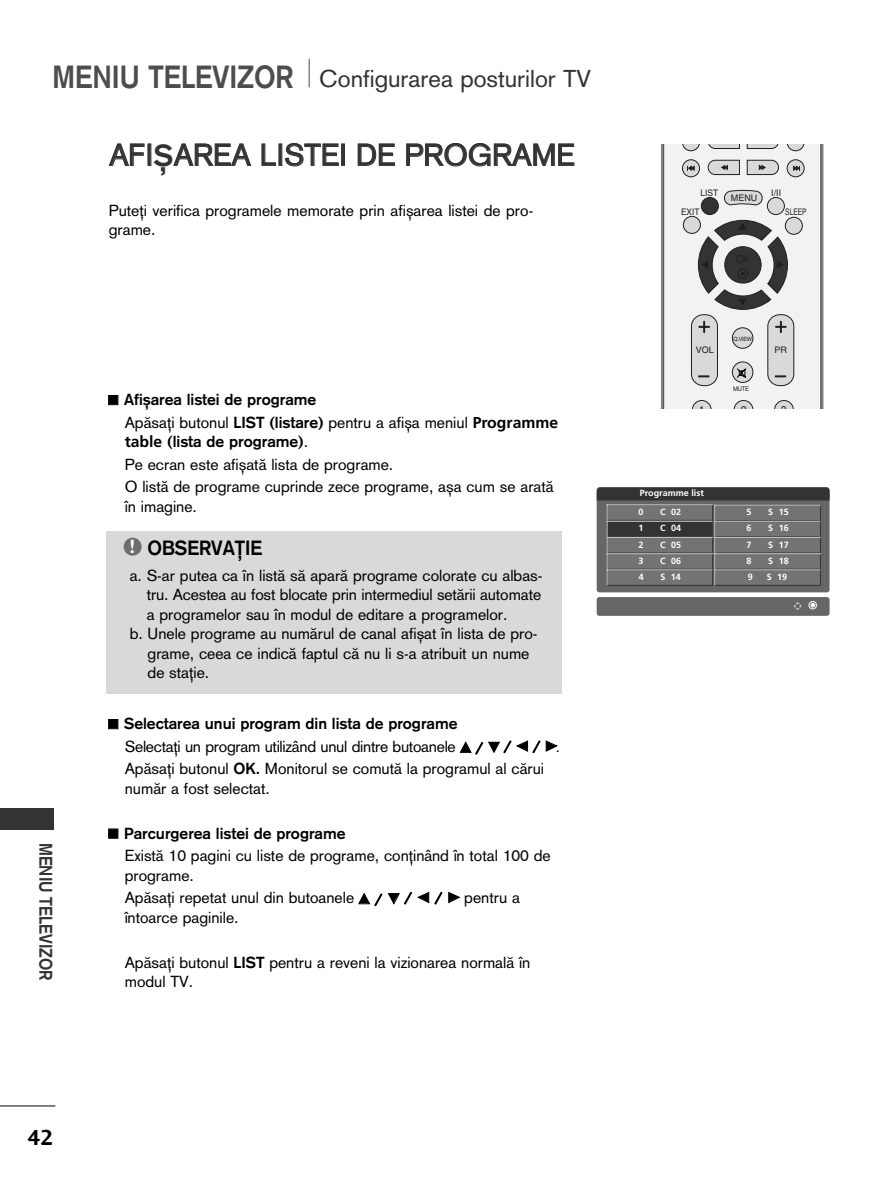
<style>
.page{position:relative;width:893px;height:1190px;background:#fff}
.page>*{position:absolute;margin:0;border:0;box-sizing:border-box;transform-origin:0 0}
.t1{font:30px "Akzid Gro Rom East";color:#333}
.t2{font:24px "Akzid Gro Rom East";color:#333}
.t3{font:22.5px "Charlotte Sans Bold Plain";color:#000}
.t4{font:20.25px "Akzid Gro Bol East";color:#000;scale:.95 1}
.t5{font:18px "Akzid Gro Bol East";color:#333;scale:.9 1}
.t6{font:15.75px/19.5px "Akzid Gro Rom East";color:#000}
.t7{font:15.75px "Akzid Gro Bol East";color:#000}
.t8{font:11.25px "Helvetica";color:#231f20;scale:.94 1}
.t9{font:700 9px "Frutiger";color:#fff}
.t10{font:9px "Helvetica";color:#231f20}
.t11{font:9px "Helvetica";color:#231f20;scale:.73 1}
.t12{font:9px "Helvetica";color:#231f20;scale:.92 1}
.t13{font:9px "Helvetica";color:#231f20;scale:.94 1}
.t14{font:6.3px "Helvetica";color:#231f20;scale:.94 1}
.t15{font:5.85px "Helvetica";color:#231f20;scale:.94 1}
.s1{font-family:"Akzid Gro Bol East";font-size:31.5px;color:#4d4d4d}
.s2{font-family:"Akzid Gro Bol East"}
.s3{font-family:"FZDING33";font-size:10.5px}
.s4{font-family:"Frutiger";font-weight:700}
.s5{font-family:"Akzid Gro Rom East"}
.s6{font-family:"Charlotte Sans Bold Plain";font-size:19.95px;color:#fff}
.s7{font-family:"FZDING33";font-size:11.4px}
.s8{font-family:"Charlotte Sans Book Plain";font-size:15px}
</style>
<div class="page">
<hr style="left:0;top:1105px;width:55px;height:1px;background:#000">
<div style="left:0;top:808px;width:54px;height:21px;background:#333"></div>
<svg style="left:661px;top:145px;width:162px;height:263px"></svg>
<svg style="left:663px;top:145px;width:158px;height:263px"></svg>
<svg style="left:596px;top:487px;width:233px;height:105px;fill:#666"></svg>
<div style="left:596px;top:597px;width:233px;height:19px;background:#666;border-radius:3px"></div>
<svg style="left:596px;top:487px;width:233px;height:98px"></svg>
<div style="left:808px;top:601px;width:8px;height:8px;border:1px solid #fff;border-radius:50%"></div>
<svg style="left:810px;top:603px;width:5px;height:4px"></svg>
<svg style="left:309px;top:59px;width:1px;height:28px"></svg>
<svg style="left:793px;top:602px;width:8px;height:8px"></svg>
<div style="left:106px;top:531px;width:456px;height:162px;background:#d9d9d9"></div>
<div style="left:124px;top:537px;width:18px;height:18px;background:#6c6e70;border-radius:50%"></div>
<h2 class="t2" style="left:53px;top:70px;width:540px"><span class="s1">MENIU TELEVIZOR</span> Configurarea posturilor TV</h2>
<h1 class="t1" style="left:109px;top:144px;width:467px">AFI<span class="s2">™</span>AREA LISTEI DE PROGRAME</h1>
<p class="t6" style="left:109px;top:203px;width:426px;line-height:18.9px">Pute˛i verifica programele memorate prin afi∫area listei de pro&shy;grame.</p>
<p class="t7" style="left:108px;top:394px;width:210px"><span class="s3">A</span> Afi∫area listei de programe</p>
<p class="t6" style="left:125px;top:414px;width:435px">Ap„sa˛i butonul <span class="s2">LIST (listare)</span> pentru a afi∫a meniul <span class="s4">Programme</span></p>
<p class="t7" style="left:125px;top:436px;width:185px"><span class="s4">table</span> (lista de programe)<span class="s5">.</span></p>
<p class="t6" style="left:125px;top:455px;width:430px;line-height:22.5px">Pe ecran este afi∫at„ lista de programe.<br>O list„ de programe cuprinde zece programe, a∫a cum se arat„</p>
<p class="t6" style="left:125px;top:498px;width:74px">Ón imagine.</p>
<p class="t5" style="left:52px;top:842px;width:154px;rotate:90deg">MENIU TELEVIZOR</p>
<p class="t4" style="left:129px;top:540px;width:142px"><span class="s6">!</span> OBSERVAfiIE</p>
<p class="t6" style="left:130px;top:567px;width:414px">a. S-ar putea ca Ón list„ s„ apar„ programe colorate cu albas-</p>
<p class="t6" style="left:147px;top:587px;width:396px">tru. Acestea au fost blocate prin intermediul set„rii automate</p>
<p class="t6" style="left:147px;top:606px;width:362px">a programelor sau Ón modul de editare a programelor.</p>
<p class="t6" style="left:130px;top:626px;width:409px">b. Unele programe au num„rul de canal afi∫at Ón lista de pro-</p>
<p class="t6" style="left:147px;top:645px;width:383px">grame, ceea ce indic„ faptul c„ nu li s-a atribuit un nume</p>
<p class="t6" style="left:147px;top:665px;width:63px">de sta˛ie.</p>
<p class="t7" style="left:108px;top:718px;width:351px"><span class="s3">A</span> Selectarea unui program din lista de programe</p>
<p class="t6" style="left:125px;top:737px;width:436px;line-height:22.5px">Selecta˛i un program utiliz‚nd unul dintre butoanele <span class="s7">D</span> <sub>/</sub> <span class="s7">E</span> <span class="s8">/</span> <span class="s7">F</span> <span class="s8">/</span> <span class="s7">G</span><span class="s8">.<br></span>Ap„sa˛i butonul <span class="s2">OK.</span> Monitorul se comut„ la programul al c„rui</p>
<p class="t6" style="left:125px;top:780px;width:147px">num„r a fost selectat.</p>
<p class="t7" style="left:108px;top:827px;width:239px"><span class="s3">A</span> Parcurgerea listei de programe</p>
<p class="t6" style="left:125px;top:848px;width:427px">Exist„ 10 pagini cu liste de programe, con˛in‚nd Ón total 100 de programe.</p>
<p class="t6" style="left:125px;top:890px;width:396px">Ap„sa˛i repetat unul din butoanele <span class="s7">D</span> <sub>/</sub> <span class="s7">E</span> <span class="s8">/</span> <span class="s7">F</span> <span class="s8">/</span> <span class="s7">G</span> pentru a<br>Óntoarce paginile.</p>
<p class="t6" style="left:125px;top:954px;width:407px">Ap„sa˛i butonul <span class="s2">LIST</span> pentru a reveni la vizionarea normal„ Ón modul TV.</p>
<p class="t13" style="left:700px;top:190px;width:21px">LIST</p>
<p class="t10" style="left:771px;top:190px;width:12px">I/II</p>
<p class="t10" style="left:731px;top:194px;width:28px">MENU</p>
<p class="t12" style="left:681px;top:208px;width:21px">EXIT</p>
<p class="t11" style="left:785px;top:208px;width:30px">SLEEP</p>
<p class="t10" style="left:695px;top:347px;width:20px">VOL</p>
<p class="t15" style="left:733px;top:336px;width:21px">Q.VIEW</p>
<p class="t14" style="left:733px;top:386px;width:18px">MUTE</p>
<p class="t10" style="left:774px;top:347px;width:14px">PR</p>
<p class="t8" style="left:698px;top:405px;width:8px">1</p>
<p class="t8" style="left:740px;top:405px;width:8px">2</p>
<p class="t8" style="left:781px;top:405px;width:8px">3</p>
<p class="t9" style="left:639px;top:489px;width:66px">Programme list</p>
<p class="t9" style="left:638px;top:508px;width:7px">0</p>
<p class="t9" style="left:660px;top:508px;width:23px">C 02</p>
<p class="t9" style="left:638px;top:525px;width:7px">1</p>
<p class="t9" style="left:660px;top:525px;width:23px">C 04</p>
<p class="t9" style="left:638px;top:541px;width:7px">2</p>
<p class="t9" style="left:660px;top:541px;width:23px">C 05</p>
<p class="t9" style="left:638px;top:557px;width:7px">3</p>
<p class="t9" style="left:660px;top:557px;width:23px">C 06</p>
<p class="t9" style="left:638px;top:573px;width:7px">4</p>
<p class="t9" style="left:660px;top:573px;width:22px">S 14</p>
<p class="t9" style="left:746px;top:508px;width:7px">5</p>
<p class="t9" style="left:768px;top:508px;width:22px">S 15</p>
<p class="t9" style="left:746px;top:525px;width:7px">6</p>
<p class="t9" style="left:768px;top:525px;width:22px">S 16</p>
<p class="t9" style="left:746px;top:541px;width:7px">7</p>
<p class="t9" style="left:768px;top:541px;width:22px">S 17</p>
<p class="t9" style="left:746px;top:557px;width:7px">8</p>
<p class="t9" style="left:768px;top:557px;width:22px">S 18</p>
<p class="t9" style="left:748px;top:573px;width:7px">9</p>
<p class="t9" style="left:766px;top:573px;width:22px">S 19</p>
<h3 class="t3" style="left:27px;top:1128px;width:28px">42</h3>
</div>
